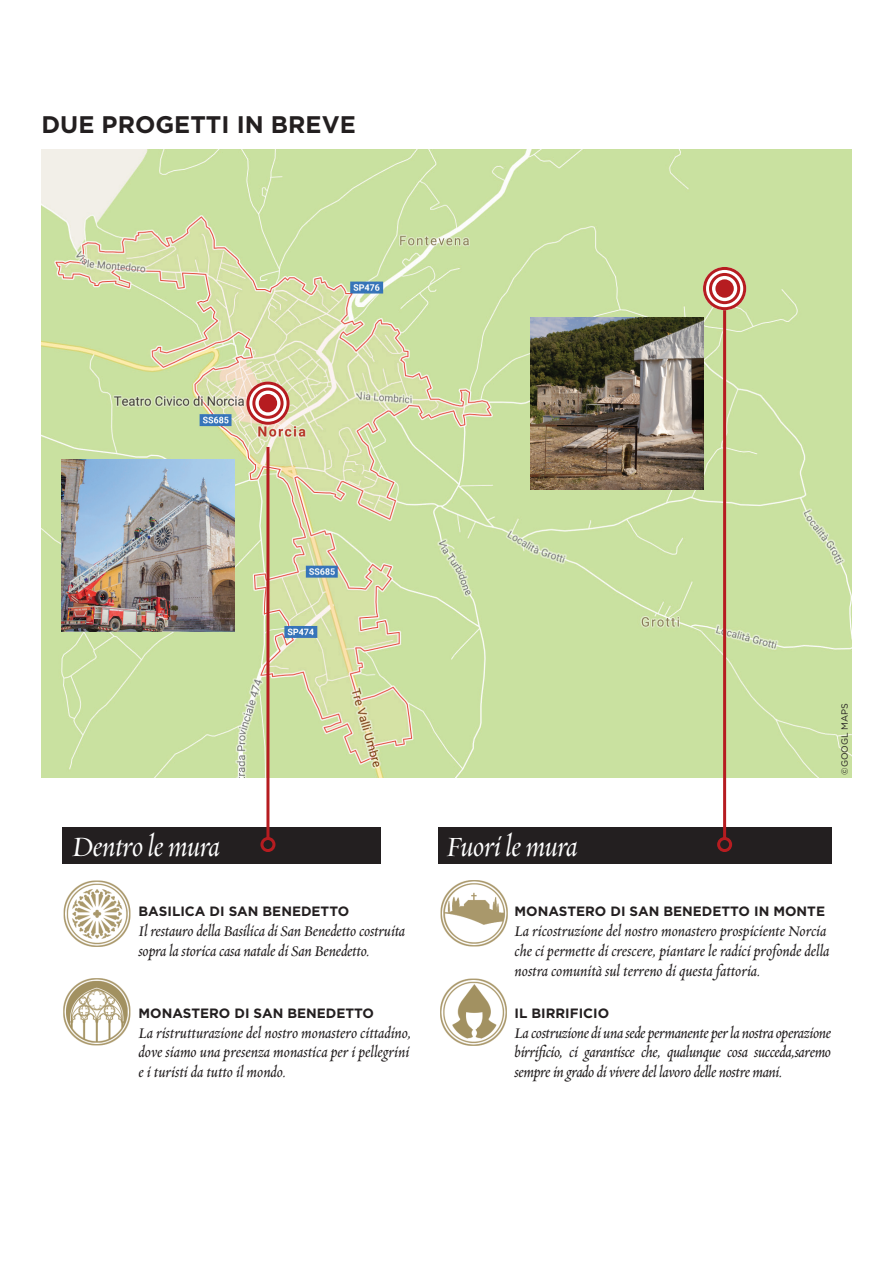
<style>
.page{position:relative;width:893px;height:1263px;background:#fff}
.page>*{position:absolute;margin:0;border:0;box-sizing:border-box;transform-origin:0 0}
.t1{font:31.5px "Requiem Display HTF Italic";letter-spacing:-.01em;color:#fff}
.t2{font:700 24px "Gotham";color:#231f20}
.t3{font:16.5px/19.8px "Requiem Text HTF Italic";color:#231f20}
.t4{font:700 13.5px "Gotham";color:#231f20}
.t5{font:9px "Gotham";color:#231f20}
</style>
<div class="page">
<div style="left:438px;top:828px;width:393px;height:36px;background:#231f20"></div>
<div style="left:62px;top:828px;width:318px;height:36px;background:#231f20"></div>
<img style="left:41px;top:149px;width:810px;height:628px">
<img style="left:63px;top:880px;width:68px;height:67px">
<img style="left:440px;top:880px;width:68px;height:67px">
<img style="left:63px;top:978px;width:68px;height:68px">
<img style="left:440px;top:978px;width:67px;height:68px">
<hr style="left:266px;top:447px;width:3px;height:391px;background:#b61c20">
<div style="left:260px;top:837px;width:15px;height:15px;border:3px solid #b61c20;border-radius:50%"></div>
<hr style="left:723px;top:296px;width:3px;height:542px;background:#b61c20">
<div style="left:717px;top:837px;width:15px;height:15px;border:3px solid #b61c20;border-radius:50%"></div>
<svg style="left:707px;top:271px;width:35px;height:35px"></svg>
<div style="left:703px;top:267px;width:43px;height:43px;border:9px solid #fff;border-radius:50%"></div>
<div style="left:703px;top:267px;width:43px;height:43px;border:3px solid #b61c20;border-radius:50%"></div>
<div style="left:709px;top:273px;width:31px;height:31px;border:3px solid #b61c20;border-radius:50%"></div>
<div style="left:715px;top:279px;width:19px;height:19px;background:#b61c20;border-radius:50%"></div>
<svg style="left:251px;top:386px;width:34px;height:34px"></svg>
<div style="left:246px;top:382px;width:44px;height:43px;border:9px solid #fff;border-radius:50%"></div>
<div style="left:246px;top:382px;width:44px;height:43px;border:3px solid #b61c20;border-radius:50%"></div>
<div style="left:252px;top:388px;width:32px;height:31px;border:3px solid #b61c20;border-radius:50%"></div>
<div style="left:259px;top:394px;width:18px;height:18px;background:#b61c20;border-radius:50%"></div>
<img style="left:62px;top:459px;width:172px;height:172px">
<img style="left:531px;top:317px;width:172px;height:172px">
<h2 class="t2" style="left:41px;top:110px;width:18px">DUE</h2>
<h2 class="t2" style="left:102px;top:110px;width:17px">PROGETTI</h2>
<h2 class="t2" style="left:237px;top:110px;width:52px">IN BRE</h2>
<h2 class="t2" style="left:322px;top:110px;width:32px">VE</h2>
<p class="t5" style="left:840px;top:775px;width:73px;rotate:-90deg">©googl maps</p>
<h1 class="t1" style="left:72px;top:831px;width:149px">Dentro le mura</h1>
<h1 class="t1" style="left:446px;top:831px;width:133px">Fuori le mura</h1>
<p class="t4" style="left:139px;top:904px;width:212px">BASILICA DI SAN BENEDETTO</p>
<p class="t3" style="left:139px;top:922px;width:268px">Il restauro della Basilica di San Benedetto costruita sopra la storica casa natale di San Benedetto.</p>
<p class="t4" style="left:139px;top:1005px;width:237px">MONASTERO DI SAN BENEDETTO</p>
<p class="t3" style="left:139px;top:1024px;width:274px;text-align:justify">La ristrutturazione del nostro monastero cittadino, dove siamo una presenza monastica per i pellegrini e i turisti da tutto il mondo.</p>
<p class="t4" style="left:515px;top:904px;width:312px">MONASTERO DI SAN BENEDETTO IN MONTE</p>
<p class="t3" style="left:515px;top:922px;width:316px">La ricostruzione del nostro monastero prospiciente Norcia che ci permette di crescere, piantare le radici profonde della nostra comunità sul terreno di questa fattoria.</p>
<p class="t4" style="left:515px;top:1005px;width:96px">IL BIRRIFICIO</p>
<p class="t3" style="left:515px;top:1024px;width:318px;text-align:justify">La costruzione di una sede permanente per la nostra operazione birrificio, ci garantisce che, qualunque cosa succeda,saremo sempre in grado di vivere del lavoro delle nostre mani.</p>
</div>
